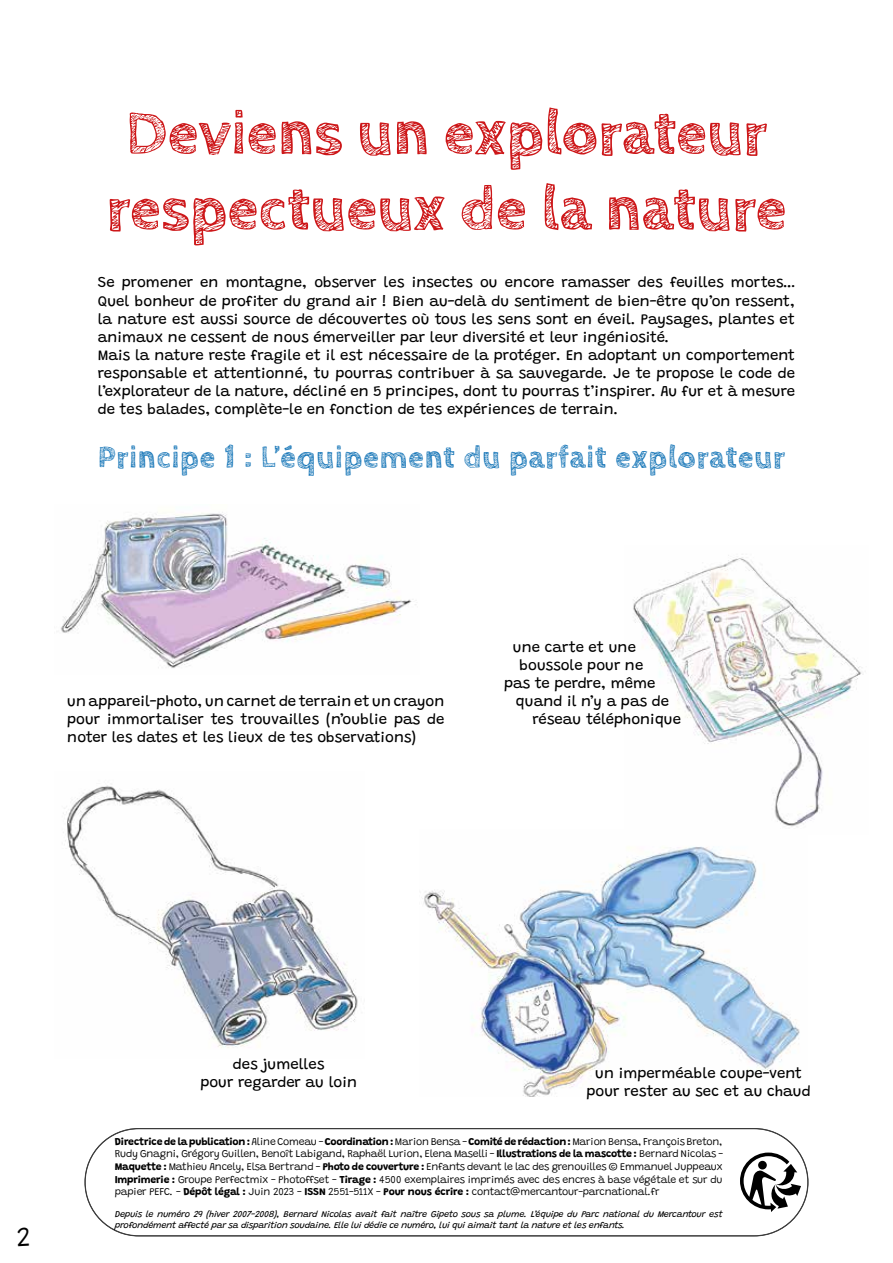
<style>
.page{position:relative;width:893px;height:1263px;background:#fff}
.page>*{position:absolute;margin:0;border:0;box-sizing:border-box;transform-origin:0 0}
.t1{font:700 63px/75.6px "Cabin Sketch";color:#cd1719;text-align:center}
.t2{font:700 31.5px "Cabin Sketch";letter-spacing:.03em;color:#1575b7}
.t3{font:300 27px "Grandstander";color:#000}
.t4{font:15px/18px "Grandstander";color:#000;text-align:center}
.t5{font:300 10.5px/12.6px "Grandstander";letter-spacing:-.02em;color:#000;text-align:justify}
.t6{font:italic 9px/10.8px "Grandstander";letter-spacing:-.02em;color:#000}
.s1{font-weight:700}
</style>
<div class="page">
<div style="left:85px;top:1129px;width:723px;height:107px;border:1px solid #000;border-radius:53px"></div>
<svg style="left:740px;top:1152px;width:61px;height:60px"></svg>
<img style="left:60px;top:512px;width:356px;height:156px">
<img style="left:633px;top:555px;width:230px;height:272px">
<img style="left:63px;top:785px;width:295px;height:263px">
<img style="left:422px;top:846px;width:378px;height:250px">
<h1 class="t1" style="left:106px;top:97px;width:682px">Deviens un explorateur respectueux de la nature</h1>
<p class="t4" style="left:98px;top:272px;width:699px;text-align:left">Se promener en montagne, observer les insectes ou encore ramasser des feuilles mortes… Quel bonheur de profiter du grand air ! Bien au-delà du sentiment de bien-être qu’on ressent, la nature est aussi source de découvertes où tous les sens sont en éveil. Paysages, plantes et animaux ne cessent de nous émerveiller par leur diversité et leur ingéniosité.<br>Mais la nature reste fragile et il est nécessaire de la protéger. En adoptant un comportement responsable et attentionné, tu pourras contribuer à sa sauvegarde. Je te propose le code de l’explorateur de la nature, décliné en 5 principes, dont tu pourras t’inspirer. Au fur et à mesure de tes balades, complète-le en fonction de tes expériences de terrain.</p>
<h2 class="t2" style="left:98px;top:439px;width:689px">Principe 1 : L’équipement du parfait explorateur</h2>
<p class="t4" style="left:67px;top:690px;width:379px;text-align:justify">un appareil-photo, un carnet de terrain et un crayon pour immortaliser tes trouvailles (n’oublie pas de noter les dates et les lieux de tes observations)</p>
<p class="t4" style="left:513px;top:637px;width:125px">une carte et une</p>
<p class="t4" style="left:519px;top:655px;width:126px">boussole pour ne</p>
<p class="t4" style="left:504px;top:673px;width:153px">pas te perdre, même</p>
<p class="t4" style="left:516px;top:691px;width:154px">quand il n’y a pas de</p>
<p class="t4" style="left:532px;top:709px;width:150px">réseau téléphonique</p>
<h3 class="t3" style="left:17px;top:1216px;width:15px">2</h3>
<p class="t4" style="left:200px;top:1054px;width:158px">des jumelles<br>pour regarder au loin</p>
<p class="t4" style="left:586px;top:1063px;width:226px">un imperméable coupe-vent pour rester au sec et au chaud</p>
<p class="t5" style="left:115px;top:1134px;width:610px"><span class="s1">Directrice de la publication :</span> Aline Comeau - <span class="s1">Coordination :</span> Marion Bensa - <span class="s1">Comité de rédaction :</span> Marion Bensa, François Breton, Rudy Gnagni, Grégory Guillen, Benoît Labigand, Raphaël Lurion, Elena Maselli - <span class="s1">Illustrations de la mascotte :</span> Bernard Nicolas - <span class="s1">Maquette :</span> Mathieu Ancely, Elsa Bertrand - <span class="s1">Photo de couverture :</span> Enfants devant le lac des grenouilles © Emmanuel Juppeaux <span class="s1">Imprimerie :</span> Groupe Perfectmix - Photoffset - <span class="s1">Tirage :</span> 4500 exemplaires imprimés avec des encres à base végétale et sur du papier PEFC. - <span class="s1">Dépôt légal :</span> Juin 2023 - <span class="s1">ISSN</span> 2551-511X - <span class="s1">Pour nous écrire :</span> contact@mercantour-parcnational.fr</p>
<p class="t6" style="left:115px;top:1208px;width:609px">Depuis le numéro 29 (hiver 2007-2008), Bernard Nicolas avait fait naître Gipeto sous sa plume. L’équipe du Parc national du Mercantour est profondément affecté par sa disparition soudaine. Elle lui dédie ce numéro, lui qui aimait tant la nature et les enfants.</p>
</div>
